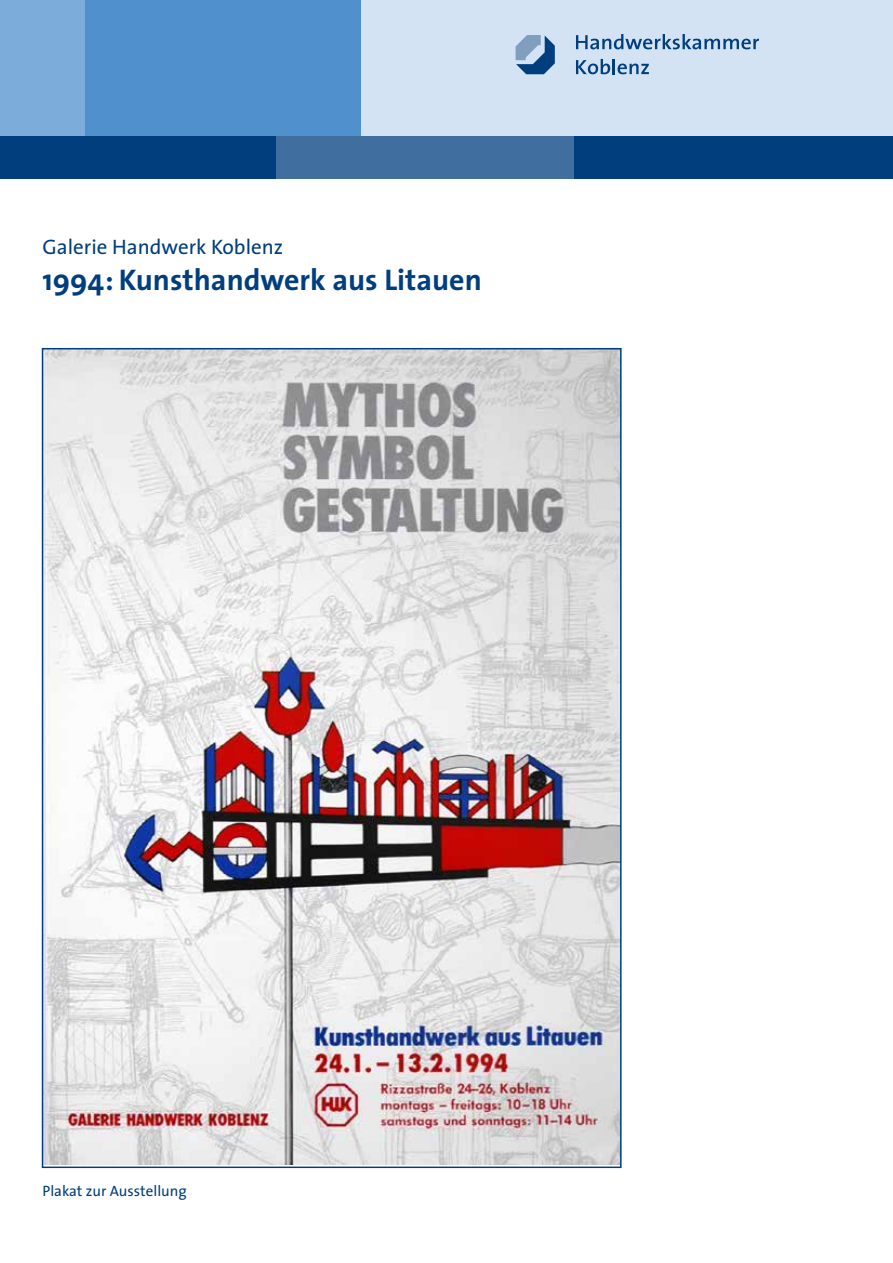
<style>
.page{position:relative;width:893px;height:1263px;background:#fff}
.page>*{position:absolute;margin:0;border:0;box-sizing:border-box;transform-origin:0 0}
.t1{font:700 30px "The Sans";color:#003e7e}
.t2{font:21px "The Sans";color:#003e7e}
.t3{font:15px "The Sans";color:#003e7e}
</style>
<div class="page">
<div style="left:0;top:0;width:85px;height:136px;background:#7cacda"></div>
<div style="left:85px;top:0;width:340px;height:136px;background:#5091cd"></div>
<div style="left:574px;top:136px;width:319px;height:43px;background:#003e7e"></div>
<div style="left:0;top:136px;width:276px;height:43px;background:#003e7e"></div>
<div style="left:276px;top:136px;width:298px;height:43px;background:#406e9e"></div>
<div style="left:361px;top:0;width:532px;height:136px;background:#d3e3f3"></div>
<svg style="left:576px;top:34px;width:183px;height:15px"></svg>
<svg style="left:576px;top:59px;width:73px;height:15px"></svg>
<svg style="left:516px;top:35px;width:39px;height:39px"></svg>
<img style="left:45px;top:351px;width:574px;height:813px">
<p class="t2" style="left:43px;top:233px;width:242px">Galerie Handwerk Koblenz</p>
<p class="t1" style="left:43px;top:261px;width:441px">1994: Kunsthandwerk aus Litauen</p>
<p class="t3" style="left:43px;top:1181px;width:146px">Plakat zur Ausstellung</p>
</div>
